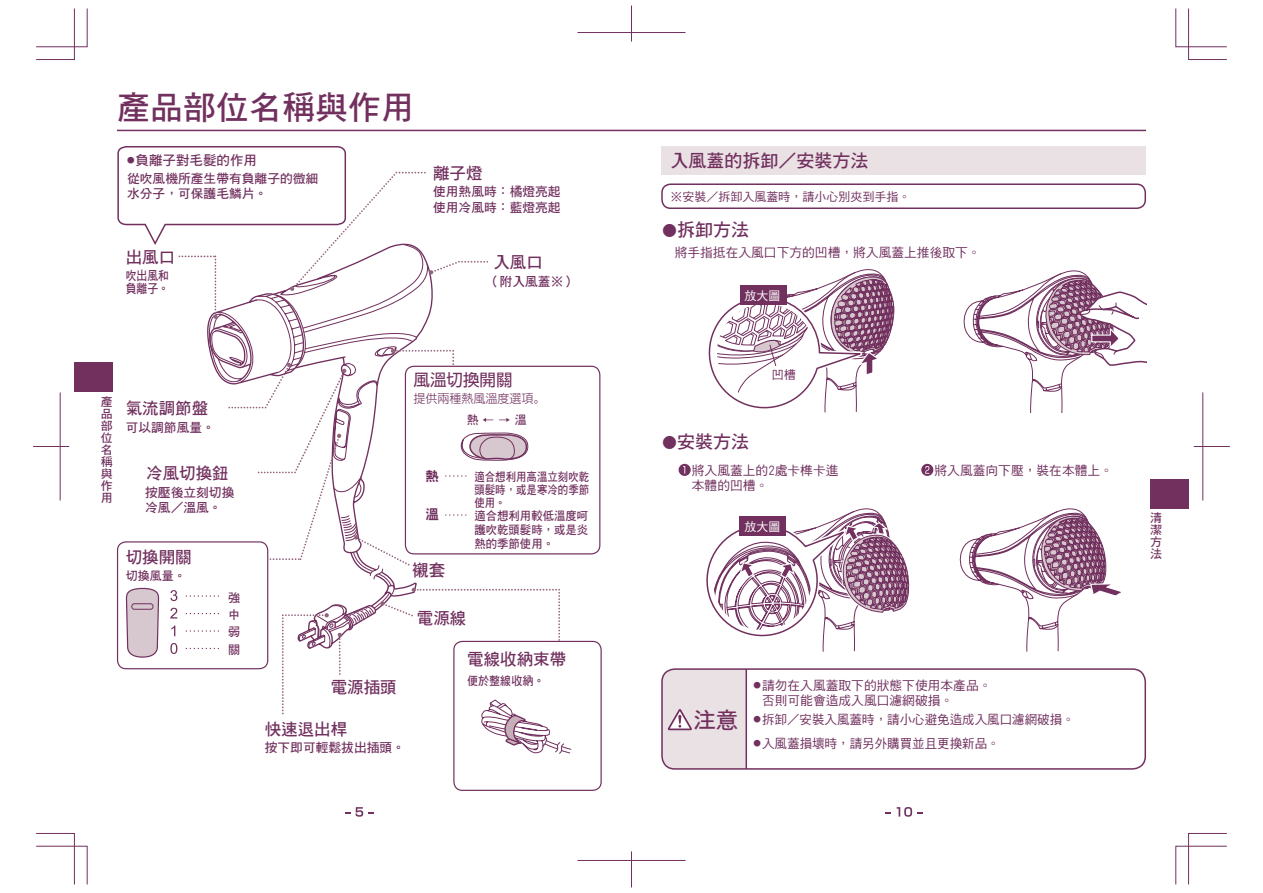
<style>
.page{position:relative;width:1263px;height:893px;background:#fff}
.page>*{position:absolute;margin:0;border:0;box-sizing:border-box;transform-origin:0 0}
.t1{font:33px "DF Hei Std W7";color:#71305e}
.t2{font:22.5px "DF Hei Std W7";color:#71305e}
.t3{font:18px "DF Hei Std W7";color:#71305e}
.t4{font:16.5px "DF Hei Std W7";color:#71305e}
.t5{font:16.5px "Shin Go Pro";color:#71305e}
.t6{font:13.5px "DF Hei Std W7";color:#71305e}
.t7{font:13.5px "DF Hei Std W9";color:#71305e}
.t8{font:12.75px/15.3px "DF Hei Std W5";color:#71305e}
.t9{font:12.75px/15.3px "DF Hei Std W7";color:#71305e}
.t10{font:12.75px/13px "DF Hei Std W7";color:#71305e;scale:.85 1}
.t11{font:12px/13.6px "DF Hei Std W7";color:#71305e;text-align:justify;scale:.95 1}
.t12{font:12px/12.6px "DF Hei Std W7";color:#71305e;text-align:justify;scale:.87 1}
.t13{font:12px/17.4px "DF Hei Std W7";color:#71305e;text-align:justify}
.t14{font:12px "DF Hei Std W5";color:#71305e}
.t15{font:300 12px "Shin Go Pro";color:#71305e}
.t16{font:12px "DF Hei Std W7";color:#71305e;scale:.92 1}
.t17{font:12px "DF Hei Std W5";color:#fff}
.s1{font-family:"Shin Go Pro";font-weight:300;font-size:7.5px}
.s2{font-family:"Shin Go Pro De Bold 90 ms RKSJ H";font-size:15px}
</style>
<div class="page">
<hr style="left:117px;top:130px;width:1029px;height:1px;background:#71305e">
<div style="left:661px;top:146px;width:485px;height:29px;background:#eae1e4"></div>
<div style="left:661px;top:183px;width:485px;height:26px;border:2px solid #71305e;border-radius:9px"></div>
<div style="left:662px;top:669px;width:84px;height:100px;background:#eae1e4"></div>
<hr style="left:745px;top:669px;width:2px;height:100px;background:#71305e">
<div style="left:661px;top:668px;width:485px;height:102px;border:2px solid #71305e;border-radius:13px"></div>
<div style="left:453px;top:641px;width:149px;height:150px;border:1px solid #71305e;border-radius:9px"></div>
<svg style="left:706px;top:508px;width:204px;height:144px"></svg>
<div style="left:739px;top:517px;width:47px;height:19px;background:#71305e"></div>
<svg style="left:960px;top:508px;width:161px;height:144px"></svg>
<svg style="left:708px;top:269px;width:186px;height:143px"></svg>
<svg style="left:963px;top:270px;width:183px;height:142px"></svg>
<div style="left:1150px;top:479px;width:38px;height:30px;background:#71305e"></div>
<svg style="left:668px;top:709px;width:24px;height:21px"></svg>
<svg style="left:679px;top:464px;width:12px;height:12px"></svg>
<svg style="left:921px;top:464px;width:12px;height:12px"></svg>
<svg style="left:897px;top:807px;width:25px;height:10px"></svg>
<div style="left:74px;top:362px;width:39px;height:30px;background:#71305e"></div>
<svg style="left:345px;top:807px;width:28px;height:10px"></svg>
<svg style="left:117px;top:146px;width:454px;height:607px"></svg>
<svg style="left:36px;top:833px;width:52px;height:52px"></svg>
<svg style="left:36px;top:8px;width:52px;height:52px"></svg>
<svg style="left:1175px;top:8px;width:52px;height:52px"></svg>
<svg style="left:1175px;top:833px;width:52px;height:52px"></svg>
<hr style="left:33px;top:446px;width:36px;height:1px;background:#71305e">
<hr style="left:60px;top:392px;width:1px;height:108px;background:#71305e">
<hr style="left:1194px;top:446px;width:36px;height:1px;background:#71305e">
<hr style="left:1202px;top:392px;width:1px;height:108px;background:#71305e">
<hr style="left:577px;top:32px;width:108px;height:1px;background:#71305e">
<hr style="left:631px;top:6px;width:1px;height:36px;background:#71305e">
<hr style="left:577px;top:860px;width:108px;height:1px;background:#71305e">
<hr style="left:631px;top:851px;width:1px;height:36px;background:#71305e">
<h1 class="t1" style="left:117px;top:90px;width:299px">產品部位名稱與作用</h1>
<p class="t6" style="left:127px;top:152px;width:132px"><span class="s1">●</span>負離子對毛髮的作用</p>
<p class="t9" style="left:127px;top:170px;width:193px">從吹風機所產生帶有負離子的微細水分子，可保護毛鱗片。</p>
<p class="t4" style="left:126px;top:248px;width:51px">出風口</p>
<p class="t10" style="left:126px;top:269px;width:52px">吹出風和負離子。</p>
<p class="t4" style="left:433px;top:164px;width:51px">離子燈</p>
<p class="t9" style="left:433px;top:184px;width:129px">使用熱風時：橘燈亮起使用冷風時：藍燈亮起</p>
<p class="t4" style="left:493px;top:254px;width:51px">入風口</p>
<p class="t9" style="left:487px;top:274px;width:91px">（附入風蓋※）</p>
<p class="t13" style="left:101px;top:392px;width:13px">產</p>
<p class="t13" style="left:101px;top:404px;width:13px">品</p>
<p class="t13" style="left:101px;top:416px;width:13px">部</p>
<p class="t13" style="left:101px;top:428px;width:13px">位</p>
<p class="t13" style="left:101px;top:440px;width:13px">名</p>
<p class="t13" style="left:101px;top:452px;width:13px">稱</p>
<p class="t13" style="left:101px;top:464px;width:13px">與</p>
<p class="t13" style="left:101px;top:476px;width:13px">作</p>
<p class="t13" style="left:101px;top:488px;width:13px">用</p>
<p class="t4" style="left:126px;top:399px;width:84px">氣流調節盤</p>
<p class="t9" style="left:126px;top:419px;width:91px">可以調節風量。</p>
<p class="t4" style="left:146px;top:464px;width:84px">冷風切換鈕</p>
<p class="t9" style="left:145px;top:484px;width:91px">按壓後立刻切換冷風／溫風。</p>
<p class="t4" style="left:126px;top:548px;width:67px">切換開關</p>
<p class="t13" style="left:126px;top:567px;width:61px">切換風量。</p>
<p class="t13" style="left:228px;top:588px;width:14px">強中弱關</p>
<p class="t5" style="left:414px;top:367px;width:100px">風溫切換開關</p>
<p class="t15" style="left:414px;top:389px;width:133px">提供兩種熱風溫度選項。</p>
<p class="t13" style="left:467px;top:411px;width:13px">熱</p>
<p class="t13" style="left:515px;top:411px;width:13px">溫</p>
<p class="t7" style="left:425px;top:468px;width:15px">熱</p>
<p class="t7" style="left:425px;top:507px;width:15px">溫</p>
<p class="t4" style="left:412px;top:561px;width:34px">襯套</p>
<p class="t12" style="left:474px;top:471px;width:133px">適合想利用高溫立刻吹乾頭髮時，或是寒冷的季節使用。</p>
<p class="t11" style="left:474px;top:509px;width:121px">適合想利用較低溫度呵護吹乾頭髮時，或是炎熱的季節使用。</p>
<p class="t4" style="left:331px;top:678px;width:67px">電源插頭</p>
<p class="t4" style="left:265px;top:720px;width:84px">快速退出桿</p>
<p class="t9" style="left:265px;top:740px;width:142px">按下即可輕鬆拔出插頭。</p>
<p class="t4" style="left:417px;top:609px;width:51px">電源線</p>
<p class="t4" style="left:467px;top:650px;width:100px">電線收納束帶</p>
<p class="t16" style="left:467px;top:674px;width:85px">便於整線收納。</p>
<h3 class="t3" style="left:671px;top:151px;width:199px">入風蓋的拆卸／安裝方法</h3>
<p class="t14" style="left:671px;top:191px;width:241px">※安裝／拆卸入風蓋時，請小心別夾到手指。</p>
<h3 class="t3" style="left:662px;top:220px;width:88px"><span class="s2">●</span>拆卸方法</h3>
<p class="t8" style="left:675px;top:244px;width:307px">將手指抵在入風口下方的凹槽，將入風蓋上推後取下。</p>
<p class="t17" style="left:745px;top:289px;width:37px">放大圖</p>
<h3 class="t3" style="left:662px;top:432px;width:88px"><span class="s2">●</span>安裝方法</h3>
<p class="t14" style="left:772px;top:369px;width:25px">凹槽</p>
<p class="t8" style="left:692px;top:463px;width:148px">將入風蓋上的2處卡榫卡進本體的凹槽。</p>
<p class="t8" style="left:934px;top:463px;width:180px">將入風蓋向下壓，裝在本體上。</p>
<p class="t17" style="left:745px;top:520px;width:37px">放大圖</p>
<p class="t13" style="left:1150px;top:509px;width:13px">清</p>
<p class="t13" style="left:1150px;top:521px;width:13px">潔</p>
<p class="t13" style="left:1150px;top:533px;width:13px">方</p>
<p class="t13" style="left:1150px;top:545px;width:13px">法</p>
<h2 class="t2" style="left:693px;top:708px;width:46px">注意</h2>
<p class="t8" style="left:762px;top:677px;width:231px;text-indent:-9px"><sup>●</sup>請勿在入風蓋取下的狀態下使用本產品。否則可能會造成入風口濾網破損。</p>
<p class="t8" style="left:753px;top:712px;width:323px"><sup>●</sup>拆卸／安裝入風蓋時，請小心避免造成入風口濾網破損。</p>
<p class="t8" style="left:753px;top:735px;width:248px"><sup>●</sup>入風蓋損壞時，請另外購買並且更換新品。</p>
</div>
